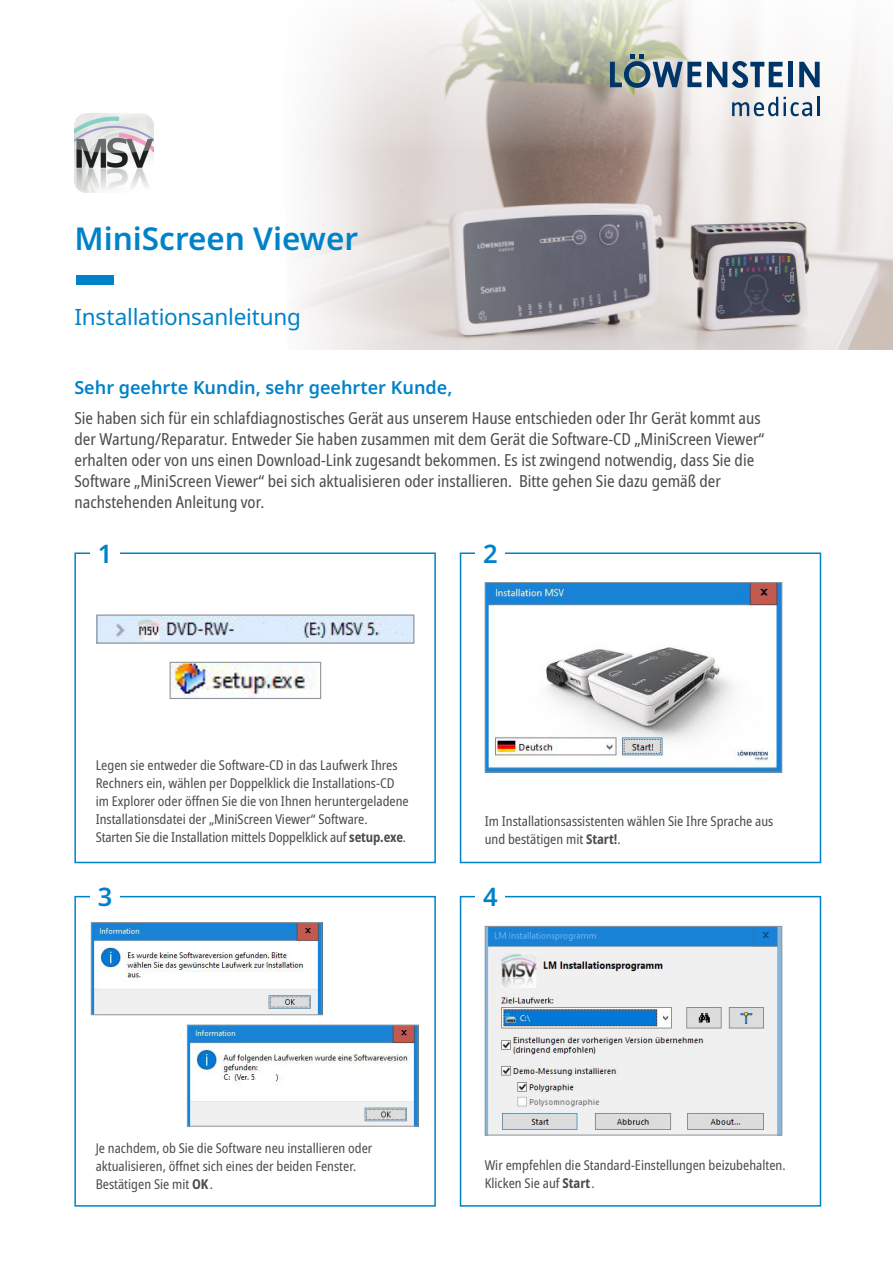
<style>
.page{position:relative;width:893px;height:1263px;background:#fff}
.page>*{position:absolute;margin:0;border:0;box-sizing:border-box;transform-origin:0 0}
.Headline{font:600 31.5px "Noto Sans";color:#0082c8}
.t1{font:600 25.5px "Noto Sans";color:#0082c8}
.Subheadline{font:22.5px "Noto Sans";letter-spacing:-.01em;color:#0082c8}
.t2{font:600 18px "Noto Sans";color:#0082c8}
.t3{font:condensed 16.5px/21px "Noto Sans";color:#4b4c4d}
.t4{font:condensed 13.5px/18px "Noto Sans";color:#4b4c4d}
.s1{font-weight:700}
</style>
<div class="page">
<img style="left:298px;top:153px;width:595px;height:197px">
<svg style="left:74px;top:0;width:819px;height:153px"></svg>
<svg style="left:799px;top:62px;width:21px;height:25px"></svg>
<div style="left:788px;top:62px;width:5px;height:25px;background:#00356a"></div>
<svg style="left:610px;top:54px;width:91px;height:34px"></svg>
<svg style="left:707px;top:61px;width:76px;height:27px"></svg>
<hr style="left:817px;top:97px;width:3px;height:19px;background:#00356a">
<svg style="left:732px;top:97px;width:46px;height:19px"></svg>
<svg style="left:784px;top:97px;width:28px;height:19px"></svg>
<div style="left:77px;top:276px;width:37px;height:9px;background:#0082c8"></div>
<img style="left:75px;top:114px;width:78px;height:78px">
<div style="left:74px;top:552px;width:362px;height:311px;border:2px solid #0082c8"></div>
<div style="left:460px;top:552px;width:361px;height:311px;border:2px solid #0082c8"></div>
<div style="left:460px;top:896px;width:361px;height:310px;border:2px solid #0082c8"></div>
<div style="left:74px;top:896px;width:362px;height:310px;border:2px solid #0082c8"></div>
<div style="left:90px;top:536px;width:30px;height:32px;background:#fff"></div>
<div style="left:476px;top:536px;width:29px;height:32px;background:#fff"></div>
<div style="left:476px;top:879px;width:29px;height:33px;background:#fff"></div>
<div style="left:90px;top:879px;width:30px;height:33px;background:#fff"></div>
<img style="left:98px;top:616px;width:314px;height:26px">
<div style="left:96px;top:614px;width:318px;height:30px;border:1px solid #939598"></div>
<img style="left:172px;top:664px;width:140px;height:33px">
<div style="left:170px;top:662px;width:151px;height:37px;border:1px solid #939598"></div>
<img style="left:487px;top:584px;width:293px;height:186px">
<div style="left:485px;top:582px;width:297px;height:190px;border:1px solid #939598"></div>
<img style="left:487px;top:928px;width:293px;height:205px">
<div style="left:485px;top:926px;width:297px;height:209px;border:1px solid #939598"></div>
<img style="left:93px;top:924px;width:227px;height:89px">
<div style="left:91px;top:922px;width:231px;height:93px;border:1px solid #939598"></div>
<img style="left:189px;top:1027px;width:227px;height:97px">
<div style="left:187px;top:1025px;width:231px;height:101px;border:1px solid #939598"></div>
<p class="Headline" style="left:74px;top:221px;width:285px">MiniScreen Viewer</p>
<p class="Subheadline" style="left:74px;top:304px;width:228px">Installationsanleitung</p>
<p class="t2" style="left:74px;top:377px;width:379px">Sehr geehrte Kundin, sehr geehrter Kunde,</p>
<p class="t3" style="left:74px;top:407px;width:691px">Sie haben sich für ein schlafdiagnostisches Gerät aus unserem Hause entschieden oder Ihr Gerät kommt aus der Wartung/Reparatur. Entweder Sie haben zusammen mit dem Gerät die Software-CD „MiniScreen Viewer“ erhalten oder von uns einen Download-Link zugesandt bekommen. Es ist zwingend notwendig, dass Sie die Software „MiniScreen Viewer“ bei sich aktualisieren oder installieren. Bitte gehen Sie dazu gemäß der nachstehenden Anleitung vor.</p>
<p class="t1" style="left:98px;top:539px;width:16px">1</p>
<p class="t1" style="left:483px;top:539px;width:16px">2</p>
<p class="t4" style="left:96px;top:757px;width:315px">Legen sie entweder die Software-CD in das Laufwerk Ihres Rechners ein, wählen per Doppelklick die Installations-CD im Explorer oder öffnen Sie die von Ihnen heruntergeladene Installationsdatei der „MiniScreen Viewer“ Software.</p>
<p class="t4" style="left:96px;top:829px;width:312px">Starten Sie die Installation mittels Doppelklick auf <span class="s1">setup.exe</span>.</p>
<p class="t4" style="left:485px;top:812px;width:290px">Im Installationsassistenten wählen Sie Ihre Sprache aus und bestätigen mit <span class="s1">Start!</span>.</p>
<p class="t1" style="left:98px;top:883px;width:16px">3</p>
<p class="t1" style="left:483px;top:883px;width:16px">4</p>
<p class="t4" style="left:96px;top:1139px;width:278px">Je nachdem, ob Sie die Software neu installieren oder aktualisieren, öffnet sich eines der beiden Fenster.</p>
<p class="t4" style="left:96px;top:1175px;width:119px">Bestätigen Sie mit <span class="s1">OK</span>.</p>
<p class="t4" style="left:485px;top:1156px;width:302px">Wir empfehlen die Standard-Einstellungen beizubehalten.</p>
<p class="t4" style="left:485px;top:1174px;width:111px">Klicken Sie auf <span class="s1">Start</span>.</p>
</div>
